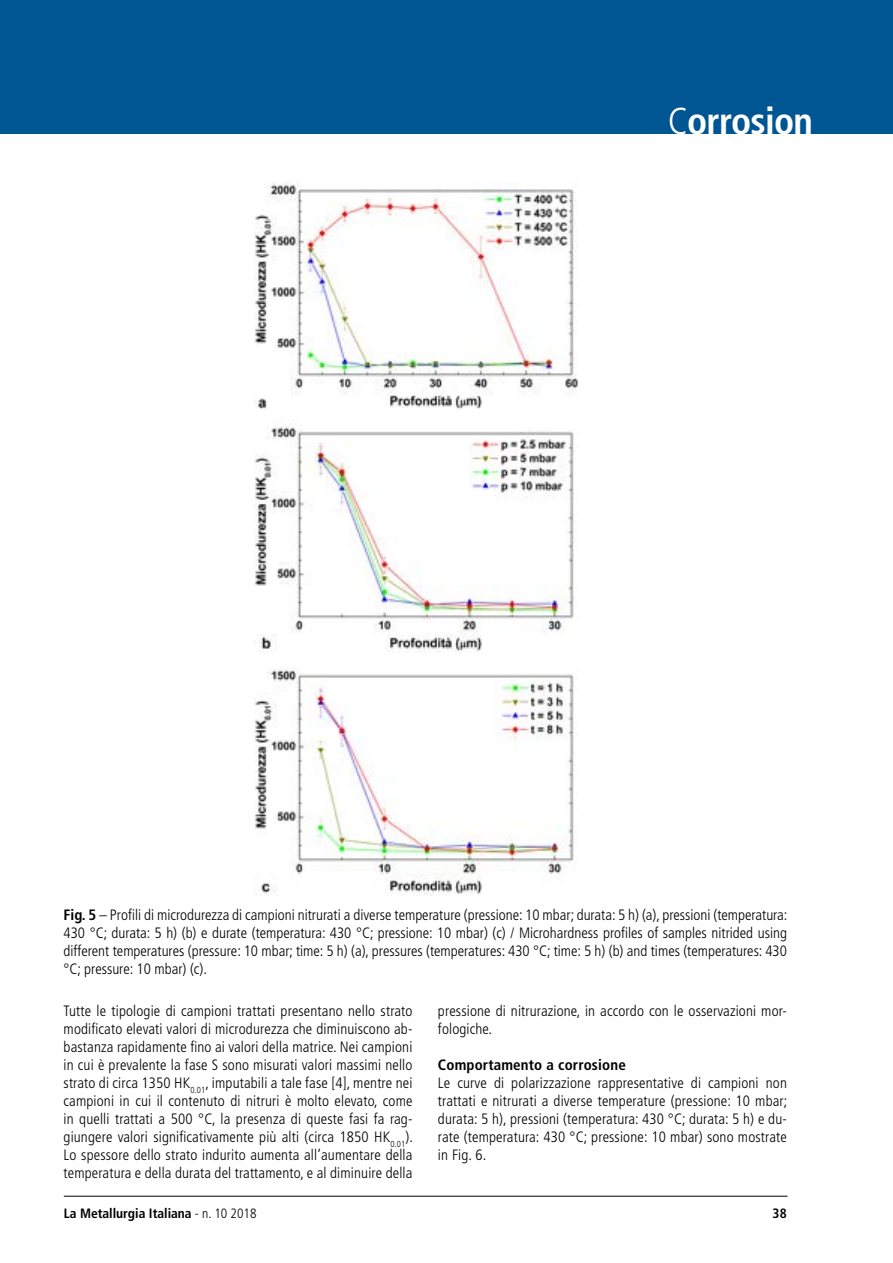
<style>
.page{position:relative;width:893px;height:1263px;background:#fff}
.page>*{position:absolute;margin:0;border:0;box-sizing:border-box;transform-origin:0 0}
.t1{font:700 condensed 37.5px "Frutiger LT Std";letter-spacing:-.02em;color:#fff}
.t2{font:300 condensed 15px/18px "Frutiger LT Std";letter-spacing:.01em;color:#000;text-align:justify}
.t3{font:700 condensed 15px "Frutiger LT Std";letter-spacing:.01em;color:#000}
.t4{font:700 condensed 13.5px "Frutiger LT Std";color:#000}
.s1{font-weight:300}
.s2{font-weight:700}
</style>
<div class="page">
<hr style="left:64px;top:1196px;width:723px;height:1px;background:#000">
<div style="left:0;top:0;width:893px;height:134px;background:#005693"></div>
<img style="left:254px;top:181px;width:324px;height:228px">
<img style="left:254px;top:426px;width:320px;height:225px">
<img style="left:254px;top:669px;width:320px;height:227px">
<h1 class="t1" style="left:668px;top:99px;width:147px"><span class="s1">C</span>orrosion</h1>
<p class="t2" style="left:64px;top:906px;width:725px"><span class="s2">Fig. 5</span> – Profili di microdurezza di campioni nitrurati a diverse temperature (pressione: 10 mbar; durata: 5 h) (a), pressioni (temperatura:<br>430 °C; durata: 5 h) (b) e durate (temperatura: 430 °C; pressione: 10 mbar) (c) / Microhardness profiles of samples nitrided using different temperatures (pressure: 10 mbar; time: 5 h) (a), pressures (temperatures: 430 °C; time: 5 h) (b) and times (temperatures: 430 °C; pressure: 10 mbar) (c).</p>
<p class="t2" style="left:64px;top:1001px;width:351px">Tutte le tipologie di campioni trattati presentano nello strato modificato elevati valori di microdurezza che diminuiscono ab&shy;bastanza rapidamente fino ai valori della matrice. Nei campioni in cui è prevalente la fase S sono misurati valori massimi nello strato di circa 1350 HK<sub>0.01</sub>, imputabili a tale fase [4], mentre nei campioni in cui il contenuto di nitruri è molto elevato, come in quelli trattati a 500 °C, la presenza di queste fasi fa rag&shy;giungere valori significativamente più alti (circa 1850 HK<sub>0.01</sub>).<br>Lo spessore dello strato indurito aumenta all’aumentare della temperatura e della durata del trattamento, e al diminuire della</p>
<p class="t2" style="left:438px;top:1001px;width:350px">pressione di nitrurazione, in accordo con le osservazioni mor&shy;fologiche.</p>
<p class="t3" style="left:438px;top:1055px;width:189px">Comportamento a corrosione</p>
<p class="t2" style="left:438px;top:1073px;width:351px">Le curve di polarizzazione rappresentative di campioni non trattati e nitrurati a diverse temperature (pressione: 10 mbar; durata: 5 h), pressioni (temperatura: 430 °C; durata: 5 h) e du&shy;rate (temperatura: 430 °C; pressione: 10 mbar) sono mostrate in Fig. 6.</p>
<p class="t4" style="left:64px;top:1205px;width:194px">La Metallurgia Italiana <span class="s1">- n. 10 2018</span></p>
<p class="t4" style="left:773px;top:1205px;width:16px">38</p>
</div>
